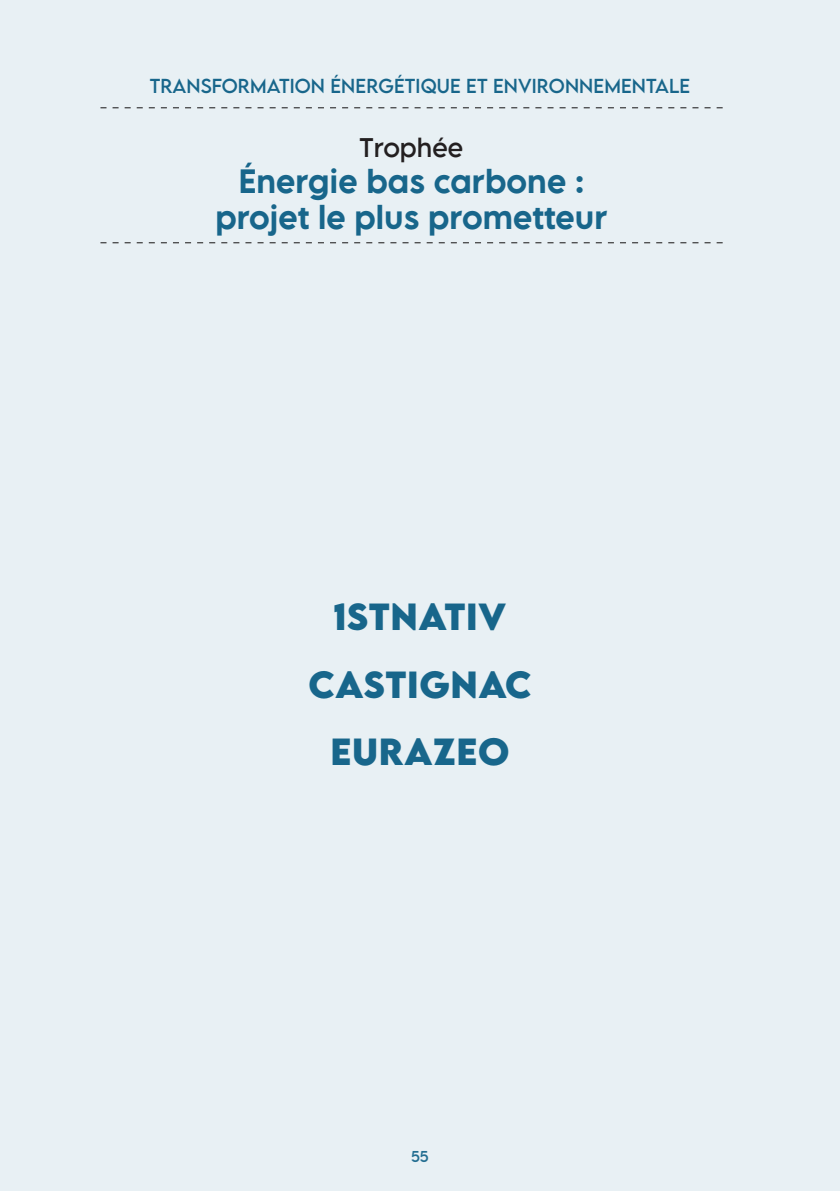
<style>
.page{position:relative;width:840px;height:1191px;background:#fff}
.page>*{position:absolute;margin:0;border:0;box-sizing:border-box;transform-origin:0 0}
.t1{font:700 33.6px/67.6px "LEMONMILK Pro FTR";letter-spacing:.015em;color:#18668b;text-align:center}
.t2{font:500 30px/36px "LEMONMILK Pro FTR";color:#18668b;text-align:center}
.t3{font:24px "LEMONMILK Pro FTR";color:#231f20}
.t4{font:18px "LEMONMILK Pro FTR";letter-spacing:.005em;color:#18668b}
.t5{font:14px "LEMONMILK Pro FTR";color:#18668b}
</style>
<div class="page">
<div style="left:0;top:0;width:839px;height:1191px;background:#e8f0f4"></div>
<svg style="left:100px;top:107px;width:622px;height:1px"></svg>
<svg style="left:100px;top:242px;width:622px;height:1px"></svg>
<p class="t4" style="left:150px;top:74px;width:542px">TRANSFORMATION ÉNERGÉTIQUE ET ENVIRONNEMENTALE</p>
<h3 class="t3" style="left:359px;top:131px;width:105px">Trophée</h3>
<h2 class="t2" style="left:215px;top:163px;width:393px">Énergie bas carbone : projet le plus prometteur</h2>
<h1 class="t1" style="left:308px;top:583px;width:224px">1STNATIV<br>CASTIGNAC<br>EURAZEO</h1>
<p class="t5" style="left:411px;top:1147px;width:19px">55</p>
</div>
